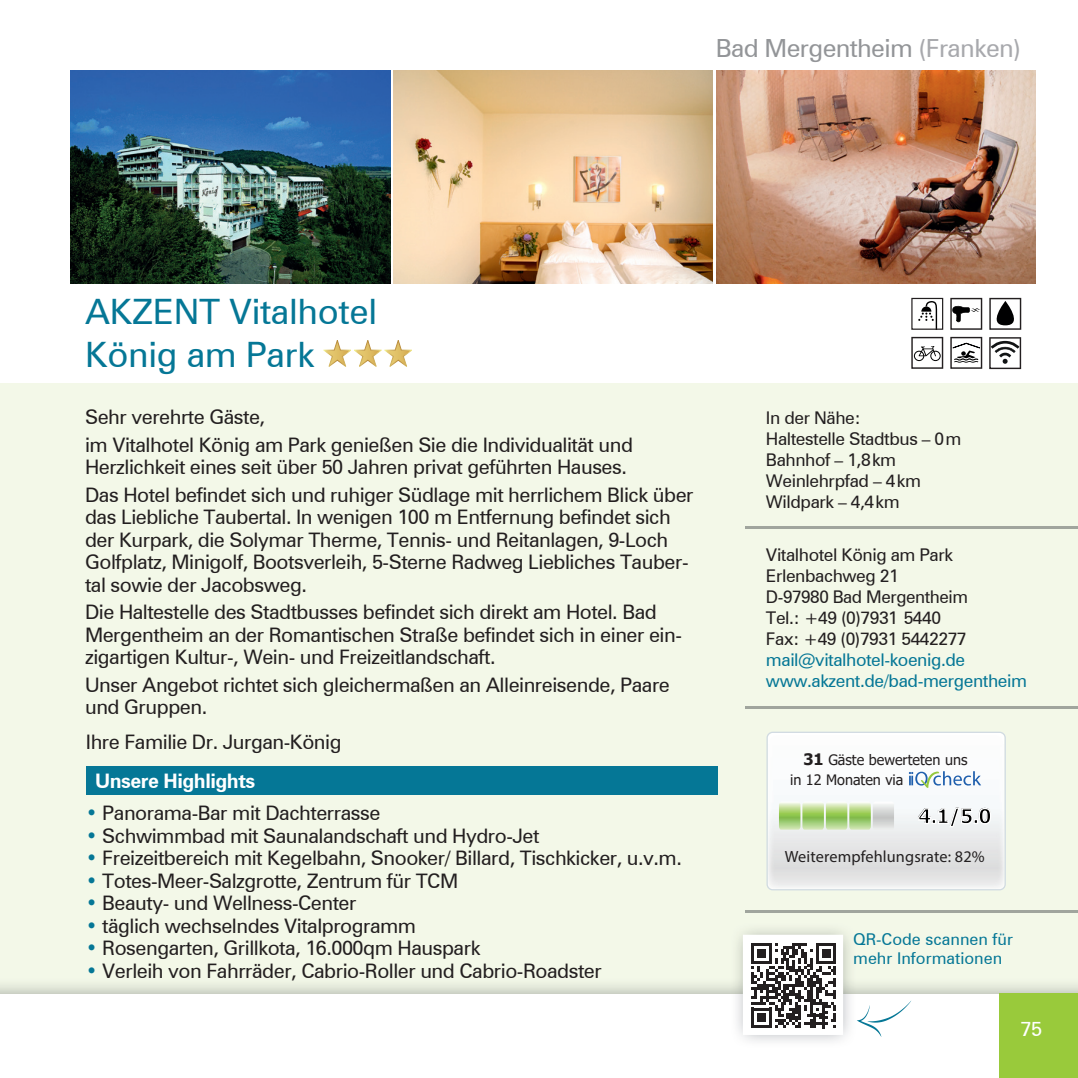
<style>
.page{position:relative;width:1078px;height:1078px;background:#fff}
.page>*{position:absolute;margin:0;border:0;box-sizing:border-box;transform-origin:0 0}
.t1{font:35px/42px "Zurich BT";letter-spacing:-.01em;color:#057796}
.t2{font:25px "Zurich BT";letter-spacing:-.025em;color:#939598}
.t3{font:700 20.25px "Tahoma";color:#000}
.t4{font:20px/22.5px "Zurich BT";letter-spacing:-.025em;color:#231f20}
.t5{font:700 20px "Zurich BT";letter-spacing:-.025em;color:#fff}
.t6{font:20px "Zurich BT";color:#fff}
.t7{font:17.5px/21px "Zurich BT";letter-spacing:-.025em;color:#231f20}
.t8{font:17.5px/21px "Zurich BT";letter-spacing:-.025em;color:#057796}
.t9{font:16.25px/19.5px "Zurich BT";color:#057796}
.t10{font:16.25px "Myriad Pro";letter-spacing:.01em;color:#231f20}
.t11{font:14.5px/19.2px "Tahoma";color:#231f20}
.s1{color:#a8a9ad}
.s2{color:#057796}
.s3{font-weight:700;font-size:15.75px}
</style>
<div class="page">
<div style="left:0;top:383px;width:1077px;height:641px;background:#f3f8e8"></div>
<div style="left:0;top:993px;width:1077px;height:84px;background:#fff"></div>
<div style="left:998px;top:992px;width:79px;height:85px;background:#99ca3b"></div>
<hr style="left:745px;top:526px;width:332px;height:2px;background:#a0a59d">
<hr style="left:745px;top:706px;width:332px;height:2px;background:#a0a59d">
<hr style="left:745px;top:910px;width:332px;height:2px;background:#a0a59d">
<img style="left:71px;top:71px;width:319px;height:212px">
<img style="left:393px;top:71px;width:319px;height:212px">
<img style="left:716px;top:71px;width:319px;height:212px">
<svg style="left:950px;top:337px;width:31px;height:32px"></svg>
<svg style="left:989px;top:298px;width:31px;height:32px"></svg>
<svg style="left:989px;top:337px;width:31px;height:32px"></svg>
<svg style="left:323px;top:340px;width:89px;height:26px"></svg>
<div style="left:86px;top:766px;width:631px;height:28px;background:#057796"></div>
<svg style="left:857px;top:1001px;width:54px;height:35px"></svg>
<svg style="left:950px;top:298px;width:31px;height:32px"></svg>
<svg style="left:911px;top:337px;width:32px;height:32px"></svg>
<svg style="left:936px;top:303px;width:2px;height:25px"></svg>
<svg style="left:918px;top:301px;width:18px;height:27px"></svg>
<div style="left:911px;top:298px;width:32px;height:32px;border:1px solid #231f20"></div>
<svg style="left:740px;top:932px;width:105px;height:105px"></svg>
<svg style="left:766px;top:731px;width:239px;height:159px"></svg>
<p class="t2" style="left:715px;top:33px;width:307px">Bad Mergentheim <span class="s1">(Franken)</span></p>
<h1 class="t1" style="left:85px;top:291px;width:293px">AKZENT Vitalhotel<br>König am Park</h1>
<p class="t4" style="left:85px;top:403px;width:549px;line-height:27.5px">Sehr verehrte Gäste,<br>im Vitalhotel König am Park genießen Sie die Individualität und</p>
<p class="t4" style="left:85px;top:453px;width:610px;line-height:27.5px">Herzlichkeit eines seit über 50 Jahren privat geführten Hauses.<br>Das Hotel befindet sich und ruhiger Südlage mit herrlichem Blick über</p>
<p class="t4" style="left:85px;top:505px;width:605px">das Liebliche Taubertal. In wenigen 100 m Entfernung befindet sich der Kurpark, die Solymar Therme, Tennis- und Reitanlagen, 9-Loch Golfplatz, Minigolf, Bootsverleih, 5-Sterne Radweg Liebliches Tauber&shy;tal sowie der Jacobsweg.</p>
<p class="t4" style="left:85px;top:600px;width:598px">Die Haltestelle des Stadtbusses befindet sich direkt am Hotel. Bad<br>Mergentheim an der Romantischen Straße befindet sich in einer ein&shy;zigartigen Kultur-, Wein- und Freizeitlandschaft.</p>
<p class="t4" style="left:85px;top:673px;width:586px">Unser Angebot richtet sich gleichermaßen an Alleinreisende, Paare und Gruppen.</p>
<p class="t4" style="left:86px;top:730px;width:257px">Ihre Familie Dr. Jurgan-König</p>
<p class="t5" style="left:95px;top:768px;width:162px">Unsere Highlights</p>
<p class="t4" style="left:86px;top:801px;width:296px"><span class="s2">•</span> Panorama-Bar mit Dachterrasse</p>
<p class="t4" style="left:86px;top:824px;width:455px"><span class="s2">•</span> Schwimmbad mit Saunalandschaft und Hydro-Jet</p>
<p class="t4" style="left:86px;top:846px;width:597px"><span class="s2">•</span> Freizeitbereich mit Kegelbahn, Snooker/ Billard, Tischkicker, u.v.m.</p>
<p class="t4" style="left:86px;top:869px;width:374px"><span class="s2">•</span> Totes-Meer-Salzgrotte, Zentrum für TCM</p>
<p class="t4" style="left:86px;top:891px;width:272px"><span class="s2">•</span> Beauty- und Wellness-Center</p>
<p class="t4" style="left:86px;top:914px;width:332px"><span class="s2">•</span> täglich wechselndes Vitalprogramm</p>
<p class="t4" style="left:86px;top:936px;width:396px"><span class="s2">•</span> Rosengarten, Grillkota, 16.000qm Hauspark</p>
<p class="t4" style="left:86px;top:959px;width:517px"><span class="s2">•</span> Verleih von Fahrräder, Cabrio-Roller und Cabrio-Roadster</p>
<p class="t7" style="left:765px;top:407px;width:197px">In der Nähe:<br>Haltestelle Stadtbus – 0 m<br>Bahnhof – 1,8 km<br>Weinlehrpfad – 4 km<br>Wildpark – 4,4 km</p>
<p class="t7" style="left:765px;top:544px;width:203px">Vitalhotel König am Park<br>Erlenbachweg 21<br>D-97980 Bad Mergentheim<br>Tel.: +49 (0)7931 5440<br>Fax: +49 (0)7931 5442277</p>
<p class="t8" style="left:765px;top:649px;width:262px">mail@vitalhotel-koenig.de www.akzent.de/bad-mergentheim</p>
<p class="t11" style="left:789px;top:751px;width:179px;text-indent:14px"><span class="s3">31</span> Gäste bewerteten uns in 12 Monaten via</p>
<p class="t3" style="left:918px;top:801px;width:75px">4.1/5.0</p>
<p class="t10" style="left:784px;top:846px;width:201px">Weiterempfehlungsrate: 82%</p>
<p class="t9" style="left:853px;top:929px;width:161px">QR-Code scannen für mehr Informationen</p>
<p class="t6" style="left:1020px;top:1016px;width:23px">75</p>
</div>
